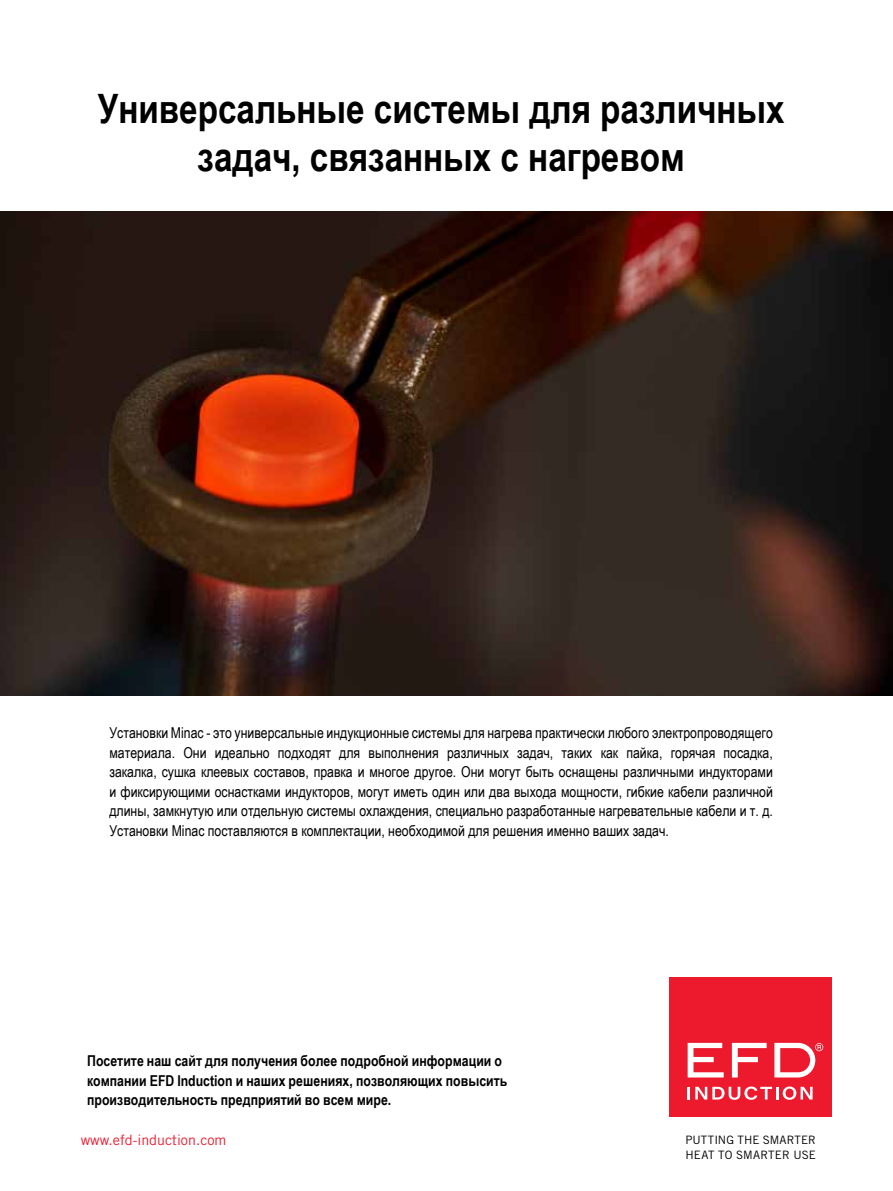
<style>
.page{position:relative;width:893px;height:1191px;background:#fff}
.page>*{position:absolute;margin:0;border:0;box-sizing:border-box;transform-origin:0 0}
.t1{font:700 40.5px/48.6px "Arial Narrow";color:#000;text-align:center}
.t2{font:15px/19.5px "Arial Narrow";color:#000;text-align:justify}
.t3{font:700 15px/19.5px "Arial Narrow";color:#000}
.t4{font:14.25px "Trade Gothic LT Std";color:#ed1c2f}
.t5{font:11.55px/15px "Trade Gothic LT Std";letter-spacing:.005em;color:#000}
</style>
<div class="page">
<div style="left:669px;top:976px;width:163px;height:140px;background:#ed1a2e"></div>
<svg style="left:688px;top:1042px;width:36px;height:35px"></svg>
<svg style="left:732px;top:1042px;width:35px;height:35px"></svg>
<svg style="left:688px;top:1086px;width:125px;height:13px"></svg>
<svg style="left:774px;top:1042px;width:49px;height:35px"></svg>
<img style="left:0;top:212px;width:893px;height:483px">
<h1 class="t1" style="left:98px;top:82px;width:688px">Универсальные системы для различных задач, связанных с нагревом</h1>
<p class="t2" style="left:109px;top:722px;width:665px">Установки Minac - это универсальные индукционные системы для нагрева практически любого электропроводящего материала. Они идеально подходят для выполнения различных задач, таких как пайка, горячая посадка, закалка, сушка клеевых составов, правка и многое другое. Они могут быть оснащены различными индукторами и фиксирующими оснастками индукторов, могут иметь один или два выхода мощности, гибкие кабели различной длины, замкнутую или отдельную системы охлаждения, специально разработанные нагревательные кабели и т. д.<br>Установки Minac поставляются в комплектации, необходимой для решения именно ваших задач.</p>
<p class="t3" style="left:87px;top:1050px;width:422px">Посетите наш сайт для получения более подробной информации о компании EFD Induction и наших решениях, позволяющих повысить производительность предприятий во всем мире.</p>
<p class="t4" style="left:81px;top:1131px;width:147px">www.efd-induction.com</p>
<p class="t5" style="left:685px;top:1132px;width:132px">PUTTING THE SMARTER<br>HEAT TO SMARTER USE</p>
</div>
